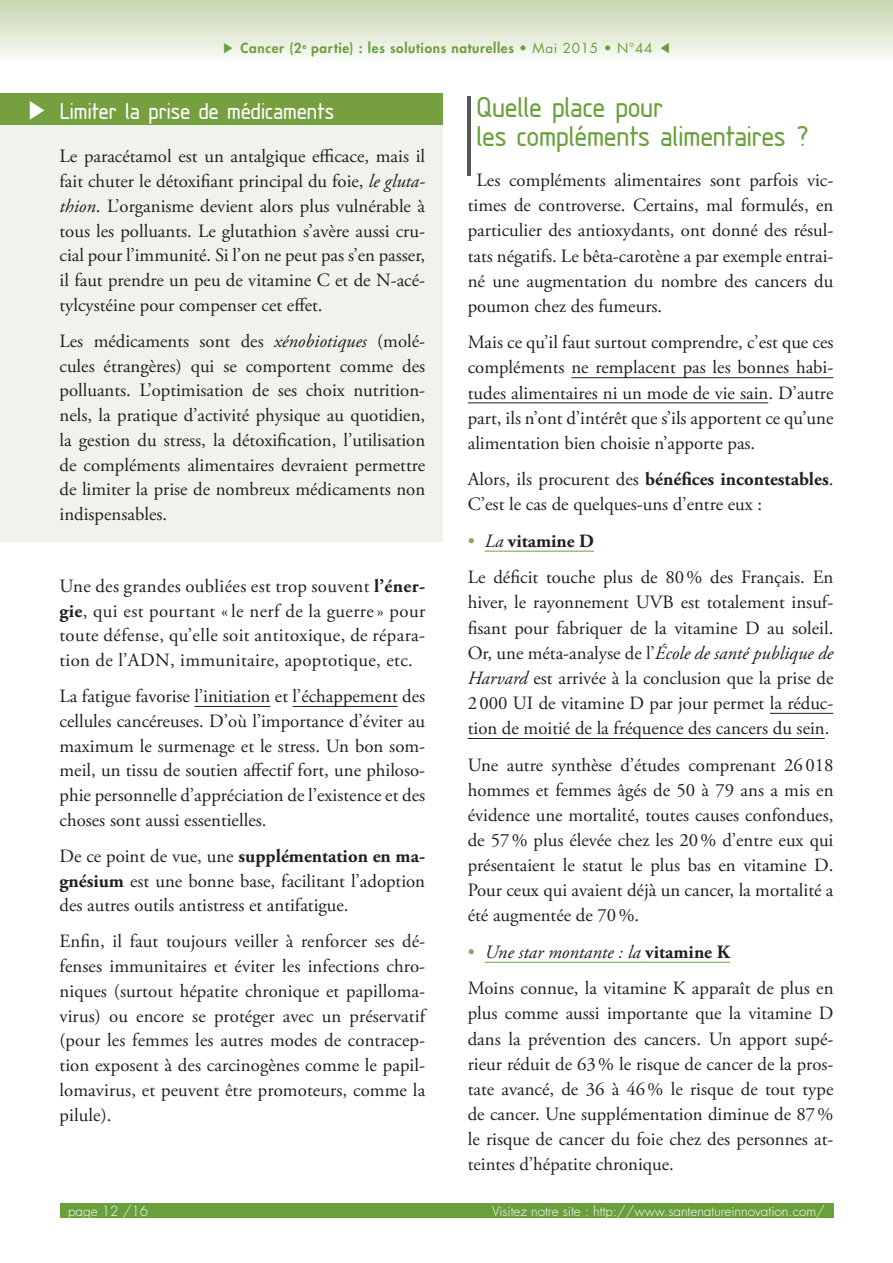
<style>
.page{position:relative;width:893px;height:1263px;background:#fff}
.page>*{position:absolute;margin:0;border:0;box-sizing:border-box;transform-origin:0 0}
.t1{font:300 105.6px "Futura";color:#57585a;scale:.65 1}
.t2{font:30px/28.5px "Isonorm SA Regular";color:#6aa03c}
.t3{font:24px "Isonorm SA Regular";letter-spacing:.005em;color:#fff}
.t4{font:18.75px/24.8px "Adobe Garamond Pro";color:#231f20;text-align:justify}
.t5{font:300 13.5px "Futura";color:#fff}
.t6{font:800 13.5px "Futura";letter-spacing:.05em;color:#6aa03c}
.s1{font-family:"Gulim";font-weight:400}
.s2{font-weight:400}
.s3{font-style:italic}
.s4{font-weight:700}
.s5{color:#919f72}
</style>
<div class="page">
<div style="left:0;top:0;width:893px;height:64px;background:linear-gradient(to bottom,#c5d7b0,#fbfcf9)"></div>
<div style="left:60px;top:1203px;width:773px;height:15px;background:#6aa03c"></div>
<hr style="left:194px;top:706px;width:76px;height:1px;background:#231f20">
<hr style="left:293px;top:706px;width:105px;height:1px;background:#231f20">
<hr style="left:571px;top:377px;width:262px;height:1px;background:#231f20">
<hr style="left:468px;top:403px;width:300px;height:1px;background:#231f20">
<svg style="left:485px;top:551px;width:18px;height:1px"></svg>
<hr style="left:503px;top:551px;width:91px;height:1px;background:#6aa03c">
<hr style="left:770px;top:713px;width:63px;height:1px;background:#231f20">
<hr style="left:468px;top:738px;width:357px;height:1px;background:#231f20">
<hr style="left:485px;top:962px;width:156px;height:1px;background:#6aa03c">
<hr style="left:641px;top:962px;width:89px;height:1px;background:#6aa03c">
<div style="left:0;top:94px;width:442px;height:447px;background:#f0f3ec"></div>
<div style="left:0;top:94px;width:442px;height:31px;background:#769f3f"></div>
<svg style="left:30px;top:101px;width:14px;height:19px"></svg>
<p class="t6" style="left:221px;top:39px;width:452px"><span class="s1">▶</span> Cancer (2<sup>e</sup> partie) : les solutions naturelles <span class="s2">• Mai 2015 • N°44</span> <span class="s1">◀</span></p>
<p class="t3" style="left:60px;top:98px;width:276px">Limiter la prise de médicaments</p>
<p class="t4" style="left:60px;top:145px;width:367px">Le paracétamol est un antalgique efficace, mais il fait chuter le détoxifiant principal du foie, <span class="s3">le gluta&shy;thion</span>. L’organisme devient alors plus vulnérable à tous les polluants. Le glutathion s’avère aussi cru&shy;cial pour l’immunité. Si l’on ne peut pas s’en passer, il faut prendre un peu de vitamine C et de N-acé&shy;tylcystéine pour compenser cet effet.</p>
<p class="t4" style="left:60px;top:329px;width:367px">Les médicaments sont des <span class="s3">xénobiotiques</span> (molé&shy;cules étrangères) qui se comportent comme des polluants. L’optimisation de ses choix nutrition&shy;nels, la pratique d’activité physique au quotidien, la gestion du stress, la détoxification, l’utilisation de compléments alimentaires devraient permettre de limiter la prise de nombreux médicaments non indispensables.</p>
<p class="t4" style="left:60px;top:574px;width:367px">Une des grandes oubliées est trop souvent <span class="s4">l’éner&shy;gie</span>, qui est pourtant «le nerf de la guerre» pour toute défense, qu’elle soit antitoxique, de répara&shy;tion de l’ADN, immunitaire, apoptotique, etc.</p>
<p class="t4" style="left:60px;top:684px;width:367px">La fatigue favorise l’initiation et l’échappement des cellules cancéreuses. D’où l’importance d’éviter au maximum le surmenage et le stress. Un bon som&shy;meil, un tissu de soutien affectif fort, une philoso&shy;phie personnelle d’appréciation de l’existence et des choses sont aussi essentielles.</p>
<p class="t4" style="left:60px;top:844px;width:367px">De ce point de vue, une <span class="s4">supplémentation en ma&shy;gnésium</span> est une bonne base, facilitant l’adoption des autres outils antistress et antifatigue.</p>
<p class="t4" style="left:60px;top:930px;width:367px">Enfin, il faut toujours veiller à renforcer ses dé&shy;fenses immunitaires et éviter les infections chro&shy;niques (surtout hépatite chronique et papilloma&shy;virus) ou encore se protéger avec un préservatif (pour les femmes les autres modes de contracep&shy;tion exposent à des carcinogènes comme le papil&shy;lomavirus, et peuvent être promoteurs, comme la pilule).</p>
<h1 class="t1" style="left:462px;top:70px;width:24px">I</h1>
<h2 class="t2" style="left:477px;top:93px;width:334px">Quelle place pour<br>les compléments alimentaires ?</h2>
<p class="t4" style="left:468px;top:168px;width:367px;line-height:25.2px;text-indent:9px">Les compléments alimentaires sont parfois vic&shy;times de controverse. Certains, mal formulés, en particulier des antioxydants, ont donné des résul&shy;tats négatifs. Le bêta-carotène a par exemple entrai&shy;né une augmentation du nombre des cancers du poumon chez des fumeurs.</p>
<p class="t4" style="left:468px;top:330px;width:367px;line-height:25.2px">Mais ce qu’il faut surtout comprendre, c’est que ces compléments ne remplacent pas les bonnes habi&shy;tudes alimentaires ni un mode de vie sain. D’autre part, ils n’ont d’intérêt que s’ils apportent ce qu’une alimentation bien choisie n’apporte pas.</p>
<p class="t4" style="left:468px;top:467px;width:367px;line-height:25.2px">Alors, ils procurent des <span class="s4">bénéfices incontestables</span>.<br>C’est le cas de quelques-uns d’entre eux :</p>
<p class="t4" style="left:468px;top:523px;width:367px;line-height:36.5px"><span class="s5">•</span> <span class="s3">La</span> <span class="s4">vitamine D<br></span>Le déficit touche plus de 80% des Français. En</p>
<p class="t4" style="left:468px;top:590px;width:367px;line-height:25.2px">hiver, le rayonnement UVB est totalement insuf&shy;fisant pour fabriquer de la vitamine D au soleil.<br>Or, une méta-analyse de l’<span class="s3">École de santé publique de Harvard</span> est arrivée à la conclusion que la prise de 2000 UI de vitamine D par jour permet la réduc&shy;tion de moitié de la fréquence des cancers du sein.</p>
<p class="t4" style="left:468px;top:753px;width:367px;line-height:25.2px">Une autre synthèse d’études comprenant 26018 hommes et femmes âgés de 50 à 79 ans a mis en évidence une mortalité, toutes causes confondues, de 57% plus élevée chez les 20% d’entre eux qui présentaient le statut le plus bas en vitamine D.<br>Pour ceux qui avaient déjà un cancer, la mortalité a été augmentée de 70%.</p>
<p class="t4" style="left:468px;top:934px;width:367px;line-height:36.5px"><span class="s5">•</span> <span class="s3">Une star montante : la</span> <span class="s4">vitamine K<br></span>Moins connue, la vitamine K apparaît de plus en</p>
<p class="t4" style="left:468px;top:1001px;width:367px;line-height:25.2px">plus comme aussi importante que la vitamine D dans la prévention des cancers. Un apport supé&shy;rieur réduit de 63% le risque de cancer de la pros&shy;tate avancé, de 36 à 46% le risque de tout type de cancer. Une supplémentation diminue de 87% le risque de cancer du foie chez des personnes at&shy;teintes d’hépatite chronique.</p>
<p class="t5" style="left:68px;top:1202px;width:82px">page 12 /16</p>
<p class="t5" style="left:492px;top:1202px;width:334px">Visitez notre site : http://www.santenatureinnovation.com/</p>
</div>
